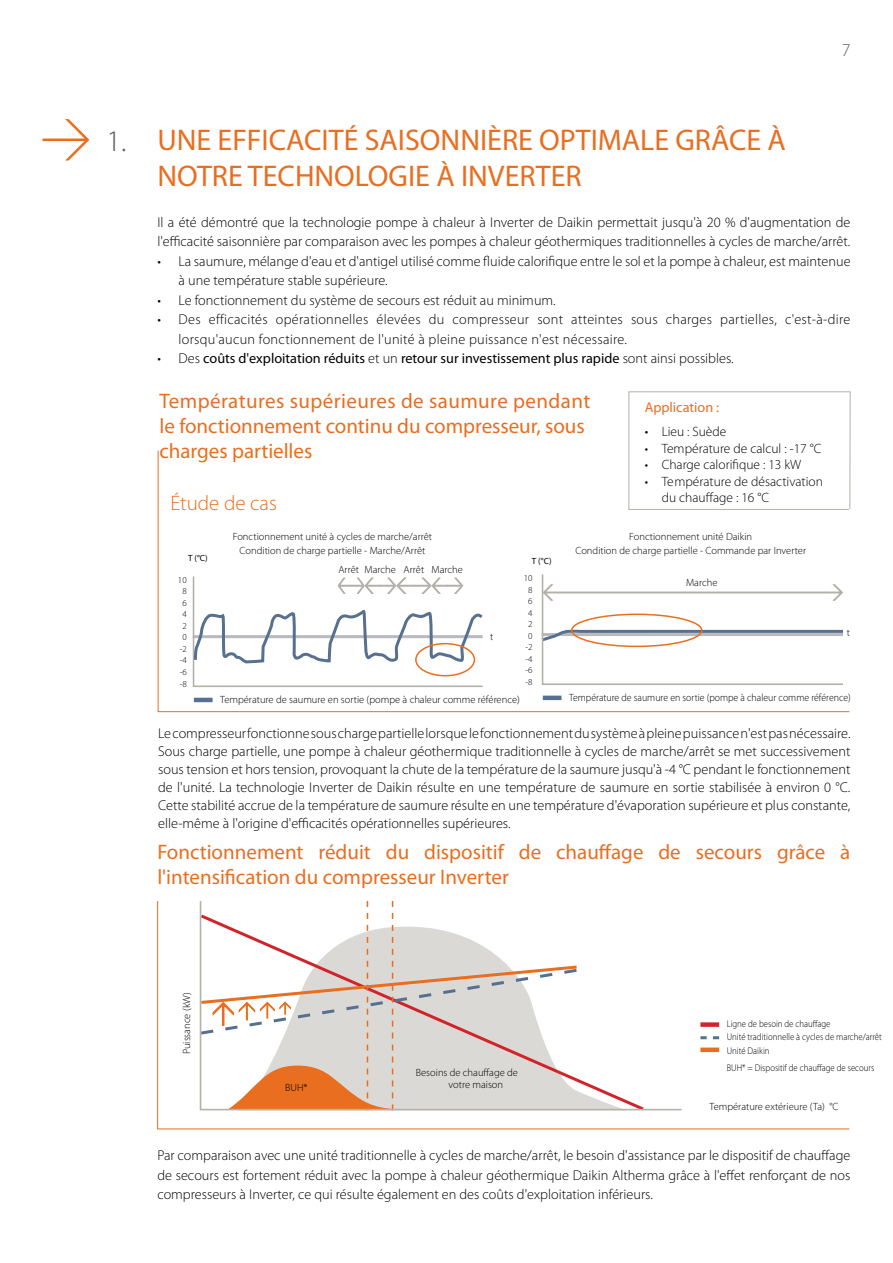
<style>
.page{position:relative;width:893px;height:1263px;background:#fff}
.page>*{position:absolute;margin:0;border:0;box-sizing:border-box;transform-origin:0 0}
.t1{font:30px/36px "Myriad Pro";color:#e96e1f}
.t2{font:300 30px "Myriad Pro";color:#5a5b5d}
.t3{font:21px/25.2px "Myriad Pro";color:#e96e1f}
.t4{font:300 21px "Myriad Pro";color:#e96e1f}
.t5{font:300 18px "Myriad Pro";color:#5a5b5d}
.t6{font:300 14.25px/18px "Myriad Pro";color:#000}
.t7{font:300 14.25px/19.5px "Myriad Pro";letter-spacing:.02em;color:#000}
.t8{font:14.25px "Myriad Pro";color:#000}
.t9{font:14.25px "Myriad Pro";color:#e96e1f}
.t10{font:300 13.5px/16.5px "Myriad Pro";color:#000}
.t11{font:300 10.5px/13.5px "Myriad Pro";color:#000;text-align:center}
.t12{font:300 10.5px "Myriad Pro";color:#000;scale:.94 1}
.t13{font:300 9.75px/13.5px "Myriad Pro";color:#000;scale:.9 1}
.t14{font:300 9px/11.6px "Myriad Pro";color:#000;text-align:justify}
.t15{font:9px "Myriad Pro";color:#000}
.s1{font-weight:300}
.s2{font-size:14.25px}
</style>
<div class="page">
<svg style="left:157px;top:901px;width:693px;height:228px"></svg>
<svg style="left:628px;top:391px;width:223px;height:118px"></svg>
<div style="left:700px;top:1022px;width:19px;height:5px;background:#d2232a"></div>
<svg style="left:700px;top:1036px;width:19px;height:3px"></svg>
<div style="left:700px;top:1047px;width:19px;height:5px;background:#e96e1f"></div>
<svg style="left:43px;top:119px;width:46px;height:42px"></svg>
<svg style="left:199px;top:901px;width:484px;height:210px"></svg>
<svg style="left:158px;top:450px;width:692px;height:262px"></svg>
<hr style="left:194px;top:698px;width:19px;height:4px;background:#577090">
<hr style="left:543px;top:696px;width:18px;height:4px;background:#577090">
<svg style="left:539px;top:573px;width:307px;height:113px"></svg>
<svg style="left:192px;top:575px;width:294px;height:113px"></svg>
<div style="left:415px;top:643px;width:60px;height:33px;border:2px solid #e96e1f;border-radius:50%"></div>
<div style="left:571px;top:613px;width:131px;height:34px;border:2px solid #e96e1f;border-radius:50%"></div>
<h1 class="t2" style="left:106px;top:123px;width:21px">1.</h1>
<p class="t5" style="left:842px;top:39px;width:10px">7</p>
<h1 class="t1" style="left:157px;top:122px;width:630px">UNE EFFICACITÉ SAISONNIÈRE OPTIMALE GRÂCE À<br>NOTRE TECHNOLOGIE À INVERTER</h1>
<p class="t6" style="left:157px;top:212px;width:695px;line-height:19.5px">Il a été démontré que la technologie pompe à chaleur à Inverter de Daikin permettait jusqu'à 20 % d'augmentation de l'efficacité saisonnière par comparaison avec les pompes à chaleur géothermiques traditionnelles à cycles de marche/arrêt.</p>
<p class="t6" style="left:179px;top:251px;width:673px;line-height:19.5px;text-indent:-21px">• La saumure, mélange d'eau et d'antigel utilisé comme fluide calorifique entre le sol et la pompe à chaleur, est maintenue à une température stable supérieure.</p>
<p class="t6" style="left:157px;top:291px;width:400px">• Le fonctionnement du système de secours est réduit au minimum.</p>
<p class="t7" style="left:179px;top:310px;width:673px;text-indent:-21px">• Des efficacités opérationnelles élevées du compresseur sont atteintes sous charges partielles, c'est-à-dire lorsqu'aucun fonctionnement de l'unité à pleine puissance n'est nécessaire.</p>
<p class="t8" style="left:157px;top:350px;width:578px"><span class="s1">• Des</span> coûts d'exploitation réduits <span class="s1">et un</span> retour sur investissement plus rapide <span class="s1">sont ainsi possibles.</span></p>
<h2 class="t3" style="left:160px;top:388px;width:432px">Températures supérieures de saumure pendant le fonctionnement continu du compresseur, sous charges partielles</h2>
<h2 class="t4" style="left:170px;top:490px;width:108px">Étude de cas</h2>
<p class="t9" style="left:645px;top:399px;width:76px">Application :</p>
<p class="t10" style="left:645px;top:423px;width:83px"><span class="s2">•</span> Lieu : Suède</p>
<p class="t10" style="left:645px;top:440px;width:178px">• Température de calcul : -17 °C</p>
<p class="t10" style="left:645px;top:456px;width:158px">• Charge calorifique : 13 kW</p>
<p class="t10" style="left:662px;top:473px;width:163px;text-indent:-17px">• Température de désactivation du chauffage : 16 °C</p>
<p class="t11" style="left:233px;top:530px;width:201px">Fonctionnement unité à cycles de marche/arrêt<br>Condition de charge partielle - Marche/Arrêt</p>
<p class="t11" style="left:575px;top:530px;width:232px">Fonctionnement unité Daikin<br>Condition de charge partielle - Commande par Inverter</p>
<p class="t15" style="left:188px;top:552px;width:21px">T (°C)</p>
<p class="t15" style="left:532px;top:555px;width:21px">T (°C)</p>
<p class="t11" style="left:365px;top:562px;width:33px">Marche</p>
<p class="t11" style="left:432px;top:562px;width:33px">Marche</p>
<p class="t11" style="left:338px;top:562px;width:22px">Arrêt</p>
<p class="t11" style="left:404px;top:562px;width:22px">Arrêt</p>
<p class="t14" style="left:178px;top:574px;width:10px">10<br>8<br>6<br>4<br>2<br>0 -2 -4 -6 -8</p>
<p class="t14" style="left:524px;top:572px;width:10px">10<br>8<br>6<br>4<br>2<br>0 -2 -4 -6 -8</p>
<p class="t11" style="left:490px;top:630px;width:5px">t</p>
<p class="t11" style="left:686px;top:575px;width:33px">Marche</p>
<p class="t11" style="left:847px;top:625px;width:5px">t</p>
<p class="t11" style="left:220px;top:692px;width:301px">Température de saumure en sortie (pompe à chaleur comme référence)</p>
<p class="t12" style="left:569px;top:691px;width:301px">Température de saumure en sortie (pompe à chaleur comme référence)</p>
<p class="t6" style="left:158px;top:724px;width:694px;text-align:justify">Le compresseur fonctionne sous charge partielle lorsque le fonctionnement du système à pleine puissance n'est pas nécessaire.<br>Sous charge partielle, une pompe à chaleur géothermique traditionnelle à cycles de marche/arrêt se met successivement sous tension et hors tension, provoquant la chute de la température de la saumure jusqu'à -4 °C pendant le fonctionnement de l'unité. La technologie Inverter de Daikin résulte en une température de saumure en sortie stabilisée à environ 0 °C.<br>Cette stabilité accrue de la température de saumure résulte en une température d'évaporation supérieure et plus constante, elle-même à l'origine d'efficacités opérationnelles supérieures.</p>
<h2 class="t3" style="left:157px;top:839px;width:694px">Fonctionnement réduit du dispositif de chauffage de secours grâce à l'intensification du compresseur Inverter</h2>
<p class="t11" style="left:180px;top:1054px;width:64px;rotate:-90deg">Puissance (kW)</p>
<p class="t11" style="left:285px;top:1081px;width:24px">BUH*</p>
<p class="t11" style="left:449px;top:1066px;width:71px;line-height:12.6px;text-align:left;text-indent:-33px">Besoins de chauffage de votre maison</p>
<p class="t13" style="left:727px;top:1016px;width:174px">Ligne de besoin de chauffage<br>Unité traditionnelle à cycles de marche/arrêt<br>Unité Daikin</p>
<p class="t13" style="left:727px;top:1061px;width:166px">BUH* = Dispositif de chauffage de secours</p>
<p class="t11" style="left:709px;top:1099px;width:131px">Température extérieure (Ta) °C</p>
<p class="t6" style="left:157px;top:1145px;width:695px;line-height:19.5px;text-align:justify">Par comparaison avec une unité traditionnelle à cycles de marche/arrêt, le besoin d'assistance par le dispositif de chauffage de secours est fortement réduit avec la pompe à chaleur géothermique Daikin Altherma grâce à l'effet renforçant de nos compresseurs à Inverter, ce qui résulte également en des coûts d'exploitation inférieurs.</p>
</div>
